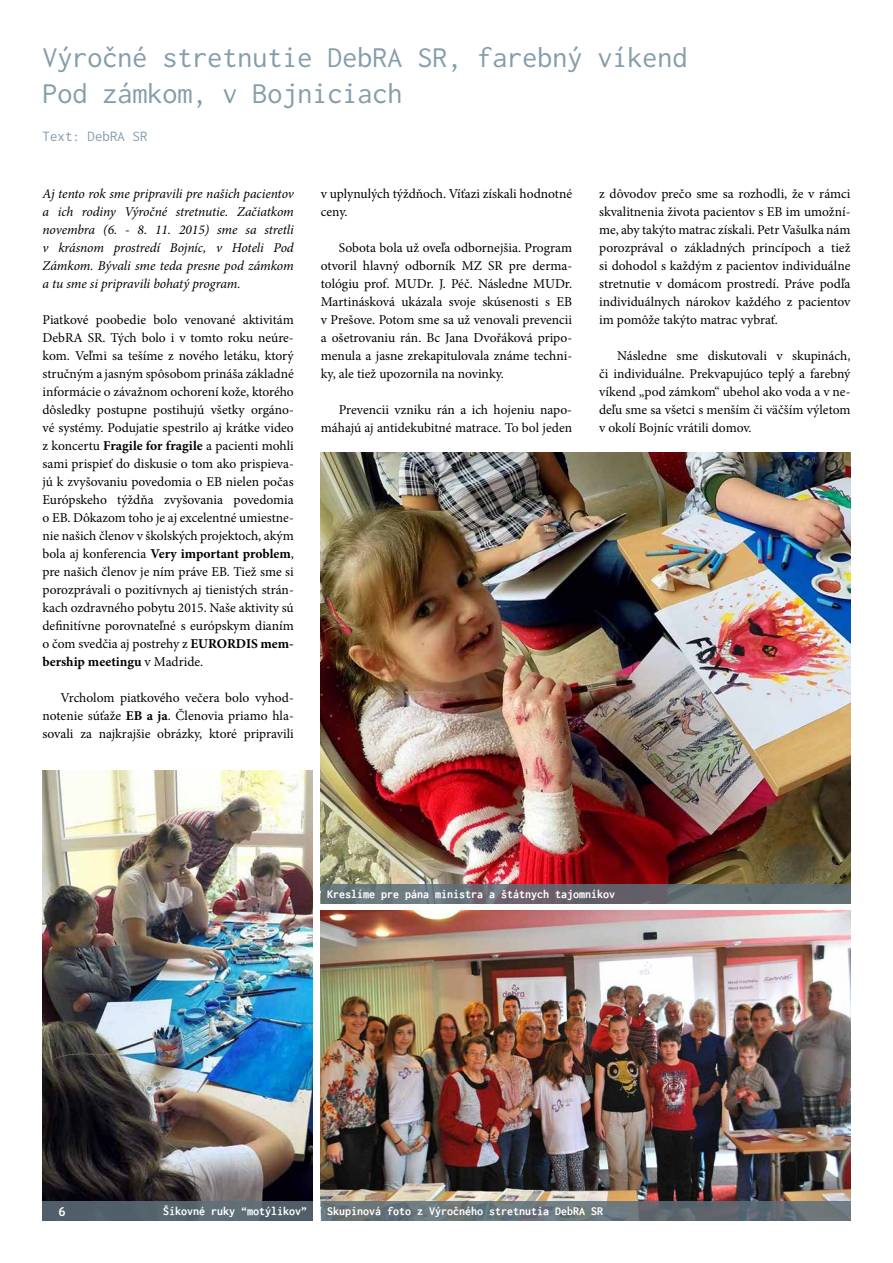
<style>
.page{position:relative;width:893px;height:1263px;background:#fff}
.page>*{position:absolute;margin:0;border:0;box-sizing:border-box;transform-origin:0 0}
.t1{font:30px/36px "Inconsolata";color:#849daa}
.t2{font:15px "Inconsolata";color:#849daa}
.t3{font:13.5px/18px "Minion Pro";color:#000;text-align:justify}
.t4{font:italic 13.5px/18px "Minion Pro";letter-spacing:-.01em;color:#000;text-align:justify}
.t5{font:13.5px "Bree";color:#fff}
.t6{font:700 12px "Inconsolata";color:#fff}
.s1{font-weight:700}
</style>
<div class="page">
<img style="left:43px;top:771px;width:270px;height:430px">
<div style="left:43px;top:1201px;width:270px;height:19px;background:linear-gradient(to right,#51606a,#586771)"></div>
<img style="left:321px;top:453px;width:529px;height:431px">
<img style="left:321px;top:911px;width:529px;height:290px">
<svg style="left:321px;top:884px;width:529px;height:20px;background:#666c72"></svg>
<svg style="left:321px;top:1201px;width:529px;height:19px;background:#667177"></svg>
<h1 class="t1" style="left:43px;top:39px;width:647px">Výročné stretnutie DebRA SR, farebný víkend<br>Pod zámkom, v Bojniciach</h1>
<p class="t2" style="left:43px;top:129px;width:106px">Text: DebRA SR</p>
<p class="t4" style="left:43px;top:185px;width:253px">Aj tento rok sme pripravili pre našich pacientov a ich rodiny Výročné stretnutie. Začiatkom novembra (6. - 8. 11. 2015) sme sa stretli v krásnom prostredí Bojníc, v Hoteli Pod Zámkom. Bývali sme teda presne pod zámkom a tu sme si pripravili bohatý program.</p>
<p class="t3" style="left:43px;top:311px;width:253px">Piatkové poobedie bolo venované aktivitám DebRA SR. Tých bolo i v tomto roku neúre&shy;kom. Veľmi sa tešíme z nového letáku, ktorý stručným a jasným spôsobom prináša základné informácie o závažnom ochorení kože, ktorého dôsledky postupne postihujú všetky orgáno&shy;vé systémy. Podujatie spestrilo aj krátke video z koncertu <span class="s1">Fragile for fragile</span> a pacienti mohli sami prispieť do diskusie o tom ako prispieva&shy;jú k zvyšovaniu povedomia o EB nielen počas Európskeho týždňa zvyšovania povedomia o EB. Dôkazom toho je aj excelentné umiestne&shy;nie našich členov v školských projektoch, akým bola aj konferencia <span class="s1">Very important problem</span>, pre našich členov je ním práve EB. Tiež sme si porozprávali o pozitívnych aj tienistých strán&shy;kach ozdravného pobytu 2015. Naše aktivity sú definitívne porovnateľné s európskym dianím o čom svedčia aj postrehy z <span class="s1">EURORDIS mem&shy;bership meetingu</span> v Madride.</p>
<p class="t3" style="left:43px;top:689px;width:253px;text-indent:18px">Vrcholom piatkového večera bolo vyhod&shy;notenie súťaže <span class="s1">EB a ja</span>. Členovia priamo hla&shy;sovali za najkrajšie obrázky, ktoré pripravili</p>
<p class="t3" style="left:321px;top:185px;width:253px">v uplynulých týždňoch. Víťazi získali hodnotné ceny.</p>
<p class="t3" style="left:321px;top:239px;width:253px;text-indent:18px">Sobota bola už oveľa odbornejšia. Program otvoril hlavný odborník MZ SR pre derma&shy;tológiu prof. MUDr. J. Péč. Následne MUDr.<br>Martinásková ukázala svoje skúsenosti s EB v Prešove. Potom sme sa už venovali prevencii a ošetrovaniu rán. Bc Jana Dvořáková pripo&shy;menula a jasne zrekapitulovala známe techni&shy;ky, ale tiež upozornila na novinky.</p>
<p class="t3" style="left:321px;top:401px;width:253px;text-align:right">Prevencii vzniku rán a ich hojeniu napo&shy;máhajú aj antidekubitné matrace. To bol jeden</p>
<p class="t3" style="left:599px;top:185px;width:253px">z dôvodov prečo sme sa rozhodli, že v rámci skvalitnenia života pacientov s EB im umožní&shy;me, aby takýto matrac získali. Petr Vašulka nám porozprával o základných princípoch a tiež si dohodol s každým z pacientov individuálne stretnutie v domácom prostredí. Práve podľa individuálnych nárokov každého z pacientov im pomôže takýto matrac vybrať.</p>
<p class="t3" style="left:599px;top:347px;width:253px;text-indent:18px">Následne sme diskutovali v skupinách, či individuálne. Prekvapujúco teplý a farebný víkend „pod zámkom“ ubehol ako voda a v ne&shy;deľu sme sa všetci s menším či väčším výletom v okolí Bojníc vrátili domov.</p>
<p class="t6" style="left:327px;top:888px;width:290px">Kreslíme pre pána ministra a štátnych tajomníkov</p>
<p class="t5" style="left:59px;top:1203px;width:9px">6</p>
<p class="t6" style="left:163px;top:1204px;width:145px">Šikovné ruky “motýlikov”</p>
<p class="t6" style="left:327px;top:1204px;width:278px">Skupinová foto z Výročného stretnutia DebRA SR</p>
</div>
